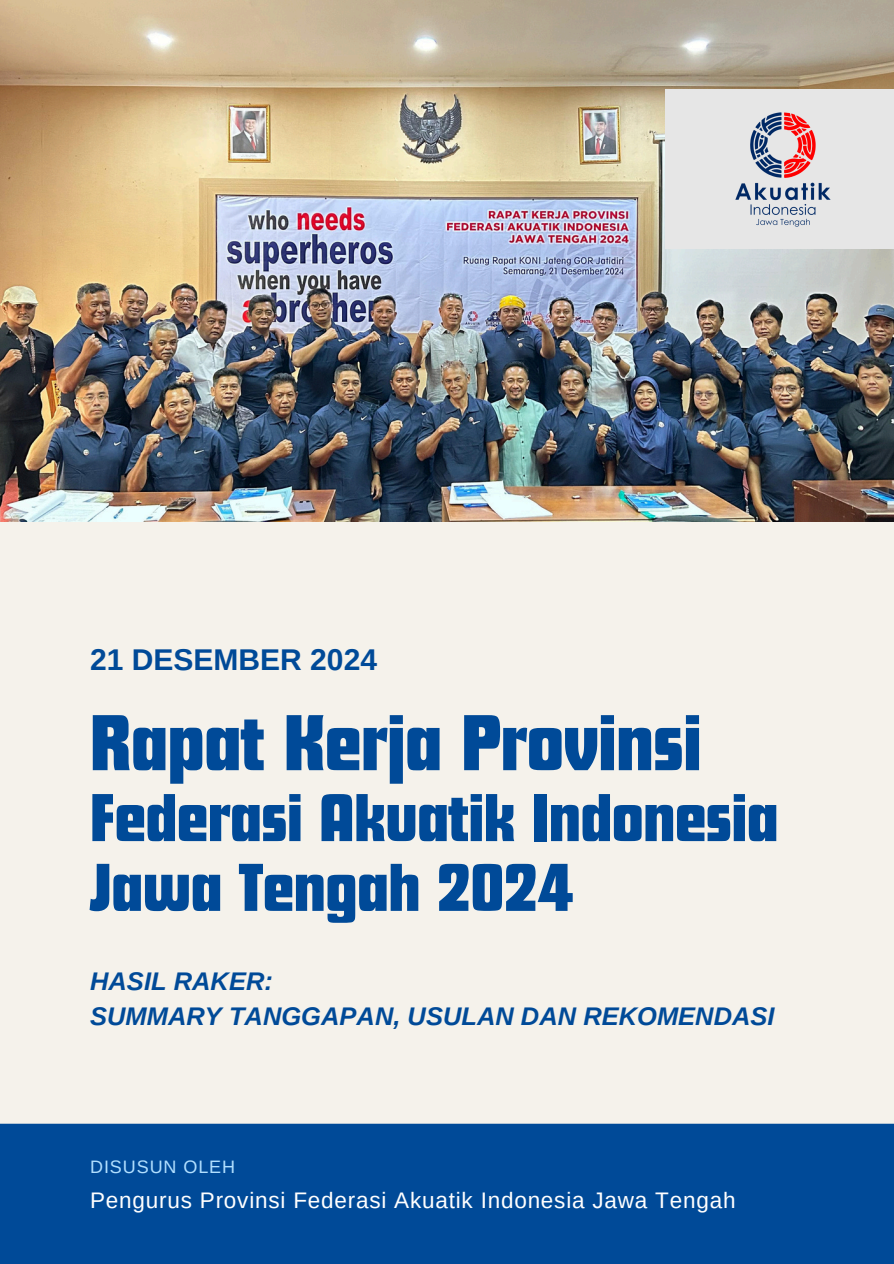
<style>
.page{position:relative;width:894px;height:1264px;background:#fff}
.page>*{position:absolute;margin:0;border:0;box-sizing:border-box;transform-origin:0 0}
.t1{font:82.5px "Futura Com Display";color:#004a98}
.t2{font:70.5px/69.8px "Futura Com Display";color:#004a98}
.t3{font:700 30px "Arimo";color:#004a98}
.t4{font:italic 700 25.5px/35.7px "Arimo";color:#004a98}
.t5{font:22.5px "Arimo";letter-spacing:.035em;color:#fff}
.t6{font:18px "Arimo";letter-spacing:.05em;color:#b1dfff}
</style>
<div class="page">
<div style="left:0;top:0;width:893px;height:1263px;background:#f5f2eb"></div>
<img style="left:0;top:0;width:893px;height:521px">
<div style="left:0;top:1123px;width:893px;height:140px;background:#004a98"></div>
<div style="left:665px;top:89px;width:228px;height:160px;background:#e6e6e6"></div>
<img style="left:735px;top:112px;width:96px;height:115px">
<p class="t3" style="left:90px;top:642px;width:288px">21 DESEMBER 2024</p>
<h2 class="t1" style="left:90px;top:693px;width:612px">Rapat Kerja Provinsi</h2>
<h2 class="t2" style="left:90px;top:781px;width:689px">Federasi Akuatik Indonesia<br>Jawa Tengah 2024</h2>
<h1 class="t4" style="left:90px;top:963px;width:685px">HASIL RAKER:<br>SUMMARY TANGGAPAN, USULAN DAN REKOMENDASI</h1>
<p class="t6" style="left:90px;top:1156px;width:146px">DISUSUN OLEH</p>
<p class="t5" style="left:90px;top:1187px;width:646px">Pengurus Provinsi Federasi Akuatik Indonesia Jawa Tengah</p>
</div>
